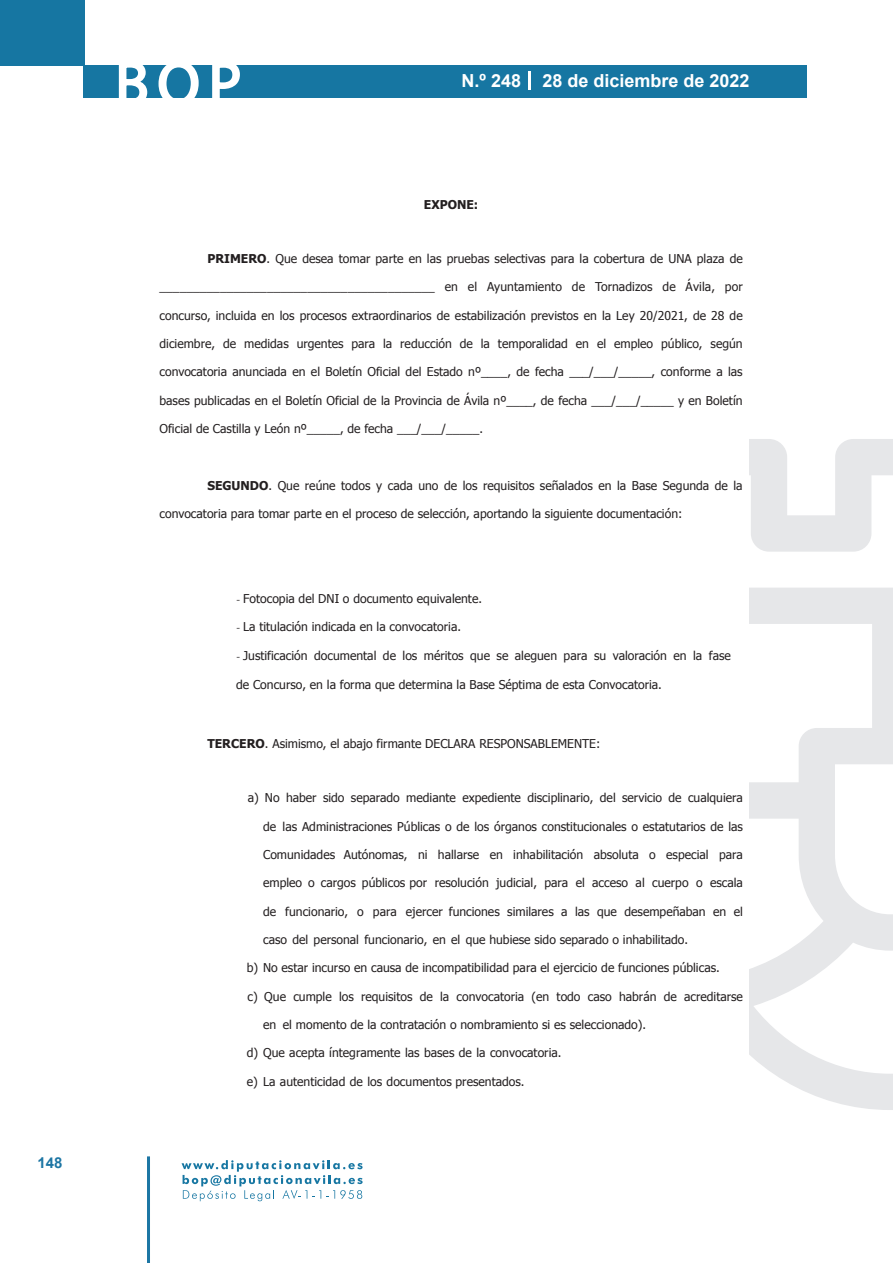
<style>
.page{position:relative;width:893px;height:1263px;background:#fff}
.page>*{position:absolute;margin:0;border:0;box-sizing:border-box;transform-origin:0 0}
.t1{font:500 61.5px "Avant Garde";color:#fff}
.t2{font:700 18px "Arial";color:#fff}
.t3{font:700 15px "Arial";color:#1d76a4}
.t4{font:12.15px "Tahoma";color:#231f20}
.t5{font:700 12.15px "Tahoma";color:#231f20}
.s1{font-weight:700}
.s2{font-family:"Minion Pro"}
</style>
<div class="page">
<div style="left:0;top:0;width:85px;height:65px;background:#1676a2"></div>
<div style="left:84px;top:65px;width:723px;height:33px;background:#1676a2"></div>
<svg style="left:118px;top:65px;width:30px;height:33px"></svg>
<svg style="left:158px;top:65px;width:41px;height:33px"></svg>
<svg style="left:212px;top:65px;width:28px;height:33px"></svg>
<svg style="left:182px;top:1160px;width:181px;height:41px"></svg>
<hr style="left:147px;top:1156px;width:3px;height:107px;background:#1d76a4">
<svg style="left:529px;top:71px;width:2px;height:19px"></svg>
<svg style="left:749px;top:439px;width:144px;height:671px"></svg>
<p class="t3" style="left:37px;top:1152px;width:27px">148</p>
<h1 class="t1" style="left:115px;top:46px;width:128px">BOP</h1>
<h2 class="t2" style="left:462px;top:68px;width:289px">N.º 248 28 de diciembre de 2022</h2>
<p class="t5" style="left:424px;top:196px;width:56px">EXPONE:</p>
<p class="t4" style="left:207px;top:250px;width:537px"><span class="s1">PRIMERO</span>. Que desea tomar parte en las pruebas selectivas para la cobertura de UNA plaza de</p>
<p class="t4" style="left:160px;top:279px;width:585px">_________________________________________ en el Ayuntamiento de Tornadizos de Ávila, por</p>
<p class="t4" style="left:159px;top:307px;width:585px">concurso, incluida en los procesos extraordinarios de estabilización previstos en la Ley 20/2021, de 28 de</p>
<p class="t4" style="left:160px;top:336px;width:585px">diciembre, de medidas urgentes para la reducción de la temporalidad en el empleo público, según</p>
<p class="t4" style="left:159px;top:364px;width:585px">convocatoria anunciada en el Boletín Oficial del Estado nº____, de fecha ___/___/_____, conforme a las</p>
<p class="t4" style="left:159px;top:392px;width:585px">bases publicadas en el Boletín Oficial de la Provincia de Ávila nº____, de fecha ___/___/_____ y en Boletín</p>
<p class="t4" style="left:159px;top:421px;width:325px">Oficial de Castilla y León nº_____, de fecha ___/___/_____.</p>
<p class="t4" style="left:207px;top:477px;width:537px"><span class="s1">SEGUNDO</span>. Que reúne todos y cada uno de los requisitos señalados en la Base Segunda de la</p>
<p class="t4" style="left:160px;top:506px;width:524px">convocatoria para tomar parte en el proceso de selección, aportando la siguiente documentación:</p>
<p class="t4" style="left:236px;top:590px;width:247px"><span class="s2">-</span> Fotocopia del DNI o documento equivalente.</p>
<p class="t4" style="left:236px;top:619px;width:226px"><span class="s2">-</span> La titulación indicada en la convocatoria.</p>
<p class="t4" style="left:236px;top:647px;width:496px"><span class="s2">-</span> Justificación documental de los méritos que se aleguen para su valoración en la fase</p>
<p class="t4" style="left:236px;top:676px;width:427px">de Concurso, en la forma que determina la Base Séptima de esta Convocatoria.</p>
<p class="t4" style="left:207px;top:735px;width:394px"><span class="s1">TERCERO</span>. Asimismo, el abajo firmante DECLARA RESPONSABLEMENTE:</p>
<p class="t4" style="left:248px;top:790px;width:497px">a) No haber sido separado mediante expediente disciplinario, del servicio de cualquiera</p>
<p class="t4" style="left:263px;top:818px;width:481px">de las Administraciones Públicas o de los órganos constitucionales o estatutarios de las</p>
<p class="t4" style="left:263px;top:846px;width:481px">Comunidades Autónomas, ni hallarse en inhabilitación absoluta o especial para</p>
<p class="t4" style="left:263px;top:875px;width:481px">empleo o cargos públicos por resolución judicial, para el acceso al cuerpo o escala</p>
<p class="t4" style="left:263px;top:903px;width:481px">de funcionario, o para ejercer funciones similares a las que desempeñaban en el</p>
<p class="t4" style="left:263px;top:931px;width:426px">caso del personal funcionario, en el que hubiese sido separado o inhabilitado.</p>
<p class="t4" style="left:247px;top:960px;width:474px">b) No estar incurso en causa de incompatibilidad para el ejercicio de funciones públicas.</p>
<p class="t4" style="left:247px;top:988px;width:497px">c) Que cumple los requisitos de la convocatoria (en todo caso habrán de acreditarse</p>
<p class="t4" style="left:263px;top:1016px;width:385px">en el momento de la contratación o nombramiento si es seleccionado).</p>
<p class="t4" style="left:247px;top:1045px;width:316px">d) Que acepta íntegramente las bases de la convocatoria.</p>
<p class="t4" style="left:247px;top:1073px;width:279px">e) La autenticidad de los documentos presentados.</p>
</div>
